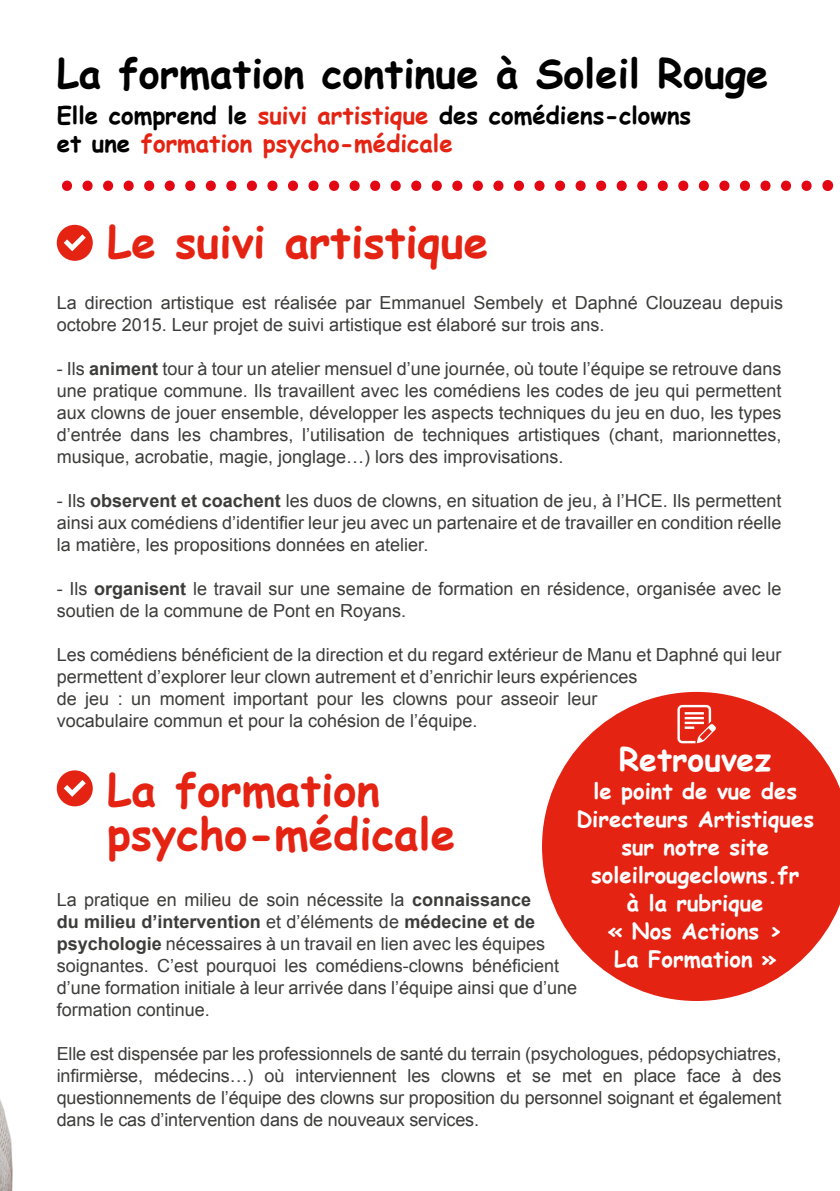
<style>
.page{position:relative;width:840px;height:1191px;background:#fff}
.page>*{position:absolute;margin:0;border:0;box-sizing:border-box;transform-origin:0 0}
.t1{font:90px "Minion Pro";color:#e30613}
.t2{font:700 44px/44px "Comic Sans MS";color:#e42313}
.t3{font:700 40px "Comic Sans MS";color:#000}
.t4{font:700 32px "Comic Sans MS";color:#fff}
.t5{font:700 24px/28px "Comic Sans MS";color:#e42313}
.t6{font:700 22px/28px "Comic Sans MS";color:#fff;text-align:center}
.t7{font:18px/22px "Arial";color:#3c3c3b}
.s1{color:#000}
.s2{font-size:96px}
.s3{font-weight:700}
</style>
<div class="page">
<img style="left:0;top:1099px;width:13px;height:92px">
<svg style="left:542px;top:692px;width:297px;height:309px;fill:#e42313"></svg>
<svg style="left:677px;top:705px;width:38px;height:38px"></svg>
<svg style="left:57px;top:225px;width:36px;height:36px"></svg>
<svg style="left:57px;top:770px;width:36px;height:36px"></svg>
<h3 class="t3" style="left:57px;top:44px;width:713px">La formation continue à Soleil Rouge</h3>
<h3 class="t5" style="left:57px;top:101px;width:635px"><span class="s1">Elle comprend le</span> suivi artistique <span class="s1">des comédiens-clowns et une</span> formation psycho-médicale</h3>
<h1 class="t1" style="left:57px;top:101px;width:783px">.....................................<span class="s2">.</span></h1>
<h2 class="t2" style="left:107px;top:218px;width:382px">Le suivi artistique</h2>
<p class="t7" style="left:57px;top:291px;width:727px">La direction artistique est réalisée par Emmanuel Sembely et Daphné Clouzeau depuis octobre 2015. Leur projet de suivi artistique est élaboré sur trois ans.</p>
<p class="t7" style="left:57px;top:357px;width:726px;text-align:justify">- Ils <span class="s3">animent</span> tour à tour un atelier mensuel d’une journée, où toute l’équipe se retrouve dans une pratique commune. Ils travaillent avec les comédiens les codes de jeu qui permettent aux clowns de jouer ensemble, développer les aspects techniques du jeu en duo, les types d’entrée dans les chambres, l’utilisation de techniques artistiques (chant, marionnettes, musique, acrobatie, magie, jonglage…) lors des improvisations.</p>
<p class="t7" style="left:57px;top:489px;width:725px;text-align:justify">- Ils <span class="s3">observent et coachent</span> les duos de clowns, en situation de jeu, à l’HCE. Ils permettent ainsi aux comédiens d’identifier leur jeu avec un partenaire et de travailler en condition réelle la matière, les propositions données en atelier.</p>
<p class="t7" style="left:57px;top:577px;width:725px">- Ils <span class="s3">organisent</span> le travail sur une semaine de formation en résidence, organisée avec le soutien de la commune de Pont en Royans.</p>
<p class="t7" style="left:57px;top:643px;width:725px">Les comédiens bénéficient de la direction et du regard extérieur de Manu et Daphné qui leur permettent d’explorer leur clown autrement et d’enrichir leurs expériences<br>de jeu : un moment important pour les clowns pour asseoir leur<br>vocabulaire commun et pour la cohésion de l’équipe.</p>
<h3 class="t4" style="left:618px;top:735px;width:154px">Retrouvez</h3>
<p class="t6" style="left:576px;top:776px;width:239px">le point de vue des<br>Directeurs Artistiques sur notre site soleilrougeclowns.fr<br>à la rubrique<br>« Nos Actions &gt;<br>La Formation »</p>
<h2 class="t2" style="left:107px;top:766px;width:349px">La formation psycho-médicale</h2>
<p class="t7" style="left:57px;top:889px;width:521px">La pratique en milieu de soin nécessite la <span class="s3">connaissance<br>du milieu d’intervention</span> et d’éléments de <span class="s3">médecine et de psychologie</span> nécessaires à un travail en lien avec les équipes soignantes. C’est pourquoi les comédiens-clowns bénéficient d’une formation initiale à leur arrivée dans l’équipe ainsi que d’une formation continue.</p>
<p class="t7" style="left:57px;top:1043px;width:725px;text-align:justify">Elle est dispensée par les professionnels de santé du terrain (psychologues, pédopsychiatres, infirmièrse, médecins…) où interviennent les clowns et se met en place face à des questionnements de l’équipe des clowns sur proposition du personnel soignant et également dans le cas d’intervention dans de nouveaux services.</p>
</div>
